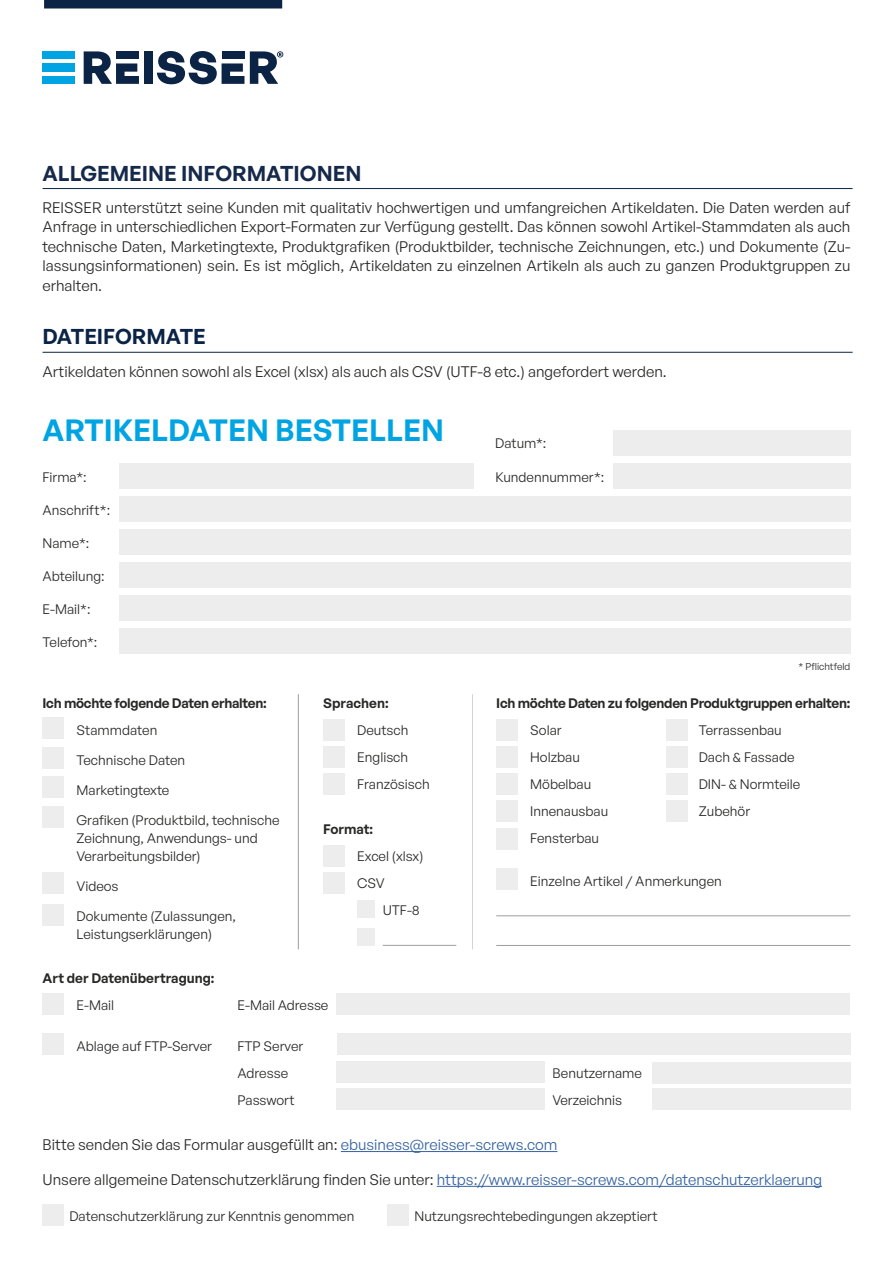
<style>
.page{position:relative;width:893px;height:1263px;background:#fff}
.page>*{position:absolute;margin:0;border:0;box-sizing:border-box;transform-origin:0 0}
.t1{font:600 30px "General Sans";color:#00a4e3}
.t2{font:600 21px "General Sans";color:#15294b}
.t3{font:600 21px "General Sans";color:#0b2345}
.t4{font:15px/19.5px "General Sans";color:#282827;text-align:justify}
.t5{font:15px "General Sans";color:#3361a0}
.t6{font:13.5px/27px "General Sans";color:#282827}
.t7{font:600 13.5px "General Sans";letter-spacing:-.02em;color:#282827}
.t8{font:600 13.5px "General Sans";color:#282827}
.t9{font:9.75px "General Sans";color:#282827}
.s1{color:#3361a0}
.s2{color:#282827}
</style>
<div class="page">
<hr style="left:341px;top:1151px;width:216px;height:1px;background:#3361a0">
<hr style="left:437px;top:1186px;width:385px;height:1px;background:#3361a0">
<div style="left:43px;top:1205px;width:21px;height:21px;background:#ededed"></div>
<div style="left:388px;top:1205px;width:21px;height:21px;background:#ededed"></div>
<hr style="left:43px;top:188px;width:810px;height:1px;background:#0b2345">
<hr style="left:43px;top:352px;width:810px;height:1px;background:#0b2345">
<div style="left:43px;top:717px;width:21px;height:22px;background:#ededed"></div>
<div style="left:43px;top:748px;width:21px;height:21px;background:#ededed"></div>
<div style="left:43px;top:777px;width:21px;height:21px;background:#ededed"></div>
<div style="left:43px;top:807px;width:21px;height:21px;background:#ededed"></div>
<div style="left:43px;top:873px;width:21px;height:21px;background:#ededed"></div>
<div style="left:43px;top:904px;width:21px;height:21px;background:#ededed"></div>
<div style="left:323px;top:719px;width:21px;height:21px;background:#ededed"></div>
<div style="left:323px;top:746px;width:21px;height:21px;background:#ededed"></div>
<div style="left:323px;top:773px;width:21px;height:21px;background:#ededed"></div>
<div style="left:323px;top:845px;width:21px;height:21px;background:#ededed"></div>
<div style="left:323px;top:872px;width:21px;height:21px;background:#ededed"></div>
<div style="left:357px;top:900px;width:17px;height:17px;background:#ededed"></div>
<div style="left:357px;top:928px;width:17px;height:17px;background:#ededed"></div>
<hr style="left:383px;top:945px;width:73px;height:1px;background:#9d9d9c">
<div style="left:496px;top:719px;width:21px;height:21px;background:#ededed"></div>
<div style="left:666px;top:719px;width:22px;height:21px;background:#ededed"></div>
<div style="left:496px;top:746px;width:21px;height:21px;background:#ededed"></div>
<div style="left:666px;top:746px;width:22px;height:21px;background:#ededed"></div>
<div style="left:496px;top:773px;width:21px;height:21px;background:#ededed"></div>
<div style="left:666px;top:773px;width:22px;height:21px;background:#ededed"></div>
<div style="left:496px;top:800px;width:21px;height:22px;background:#ededed"></div>
<div style="left:666px;top:800px;width:22px;height:22px;background:#ededed"></div>
<div style="left:496px;top:828px;width:21px;height:21px;background:#ededed"></div>
<div style="left:496px;top:868px;width:21px;height:21px;background:#ededed"></div>
<hr style="left:496px;top:915px;width:354px;height:1px;background:#9d9d9c">
<hr style="left:496px;top:945px;width:354px;height:1px;background:#9d9d9c">
<div style="left:119px;top:464px;width:355px;height:25px;background:#ededed"></div>
<div style="left:613px;top:464px;width:237px;height:25px;background:#ededed"></div>
<div style="left:119px;top:497px;width:731px;height:25px;background:#ededed"></div>
<div style="left:119px;top:530px;width:731px;height:25px;background:#ededed"></div>
<div style="left:119px;top:563px;width:731px;height:25px;background:#ededed"></div>
<div style="left:119px;top:596px;width:731px;height:25px;background:#ededed"></div>
<div style="left:119px;top:629px;width:731px;height:25px;background:#ededed"></div>
<hr style="left:298px;top:694px;width:1px;height:255px;background:#9d9d9c">
<hr style="left:472px;top:694px;width:1px;height:255px;background:#9d9d9c">
<div style="left:43px;top:993px;width:21px;height:21px;background:#ededed"></div>
<div style="left:336px;top:993px;width:513px;height:21px;background:#ededed"></div>
<div style="left:43px;top:1034px;width:21px;height:21px;background:#ededed"></div>
<div style="left:337px;top:1034px;width:513px;height:21px;background:#ededed"></div>
<div style="left:337px;top:1062px;width:208px;height:21px;background:#ededed"></div>
<div style="left:652px;top:1062px;width:198px;height:21px;background:#ededed"></div>
<div style="left:337px;top:1089px;width:208px;height:21px;background:#ededed"></div>
<div style="left:652px;top:1089px;width:198px;height:21px;background:#ededed"></div>
<div style="left:44px;top:0;width:238px;height:9px;background:#0b2345"></div>
<div style="left:43px;top:51px;width:32px;height:8px;background:#00a4e3"></div>
<div style="left:43px;top:76px;width:32px;height:8px;background:#00a4e3"></div>
<div style="left:43px;top:63px;width:32px;height:9px;background:#00a4e3"></div>
<div style="left:144px;top:51px;width:9px;height:33px;background:#0b2345"></div>
<svg style="left:84px;top:51px;width:55px;height:33px"></svg>
<div style="left:116px;top:51px;width:23px;height:8px;background:#0b2345"></div>
<svg style="left:157px;top:51px;width:87px;height:33px"></svg>
<div style="left:222px;top:51px;width:22px;height:8px;background:#0b2345"></div>
<svg style="left:250px;top:51px;width:33px;height:33px"></svg>
<div style="left:612px;top:430px;width:238px;height:26px;background:#ededed"></div>
<h2 class="t2" style="left:43px;top:159px;width:320px">ALLGEMEINE INFORMATIONEN</h2>
<p class="t4" style="left:43px;top:197px;width:809px">REISSER unterstützt seine Kunden mit qualitativ hochwertigen und umfangreichen Artikeldaten. Die Daten werden auf Anfrage in unterschiedlichen Export-Formaten zur Verfügung gestellt. Das können sowohl Artikel-Stammdaten als auch technische Daten, Marketingtexte, Produktgrafiken (Produktbilder, technische Zeichnungen, etc.) und Dokumente (Zu&shy;lassungsinformationen) sein. Es ist möglich, Artikeldaten zu einzelnen Artikeln als auch zu ganzen Produktgruppen zu erhalten.</p>
<h2 class="t3" style="left:43px;top:323px;width:165px">DATEIFORMATE</h2>
<p class="t4" style="left:43px;top:361px;width:626px">Artikeldaten können sowohl als Excel (xlsx) als auch als CSV (UTF-8 etc.) angefordert werden.</p>
<h1 class="t1" style="left:43px;top:411px;width:403px">ARTIKELDATEN BESTELLEN</h1>
<p class="t6" style="left:43px;top:463px;width:46px">Firma*:</p>
<p class="t6" style="left:496px;top:463px;width:110px">Kundennummer*:</p>
<p class="t6" style="left:43px;top:496px;width:69px">Anschrift*:</p>
<p class="t6" style="left:43px;top:529px;width:48px">Name*:</p>
<p class="t6" style="left:43px;top:562px;width:64px">Abteilung:</p>
<p class="t6" style="left:43px;top:595px;width:49px">E-Mail*:</p>
<p class="t6" style="left:43px;top:628px;width:56px">Telefon*:</p>
<p class="t6" style="left:495px;top:430px;width:53px">Datum*:</p>
<p class="t9" style="left:798px;top:661px;width:53px">* Pflichtfeld</p>
<p class="t7" style="left:43px;top:694px;width:226px">Ich möchte folgende Daten erhalten:</p>
<p class="t6" style="left:77px;top:716px;width:82px">Stammdaten</p>
<p class="t6" style="left:77px;top:746px;width:110px">Technische Daten</p>
<p class="t6" style="left:77px;top:776px;width:94px">Marketingtexte</p>
<p class="t6" style="left:77px;top:811px;width:204px;line-height:18px">Grafiken (Produktbild, technische<br>Zeichnung, Anwendungs- und<br>Verarbeitungsbilder)</p>
<p class="t6" style="left:77px;top:872px;width:44px">Videos</p>
<p class="t6" style="left:77px;top:907px;width:161px;line-height:18px">Dokumente (Zulassungen,<br>Leistungserklärungen)</p>
<p class="t8" style="left:323px;top:694px;width:67px">Sprachen:</p>
<p class="t6" style="left:357px;top:716px;width:74px">Deutsch<br>Englisch<br>Französisch</p>
<p class="t7" style="left:323px;top:820px;width:51px">Format:</p>
<p class="t6" style="left:357px;top:842px;width:68px">Excel (xlsx)<br>CSV</p>
<p class="t6" style="left:383px;top:896px;width:39px">UTF-8</p>
<p class="t8" style="left:43px;top:970px;width:174px">Art der Datenübertragung:</p>
<p class="t6" style="left:77px;top:991px;width:39px">E-Mail</p>
<p class="t6" style="left:238px;top:991px;width:92px">E-Mail Adresse</p>
<p class="t6" style="left:77px;top:1032px;width:137px">Ablage auf FTP-Server</p>
<p class="t6" style="left:238px;top:1032px;width:67px">FTP Server<br>Adresse</p>
<p class="t7" style="left:496px;top:694px;width:356px">Ich möchte Daten zu folgenden Produktgruppen erhalten:</p>
<p class="t6" style="left:530px;top:716px;width:33px">Solar</p>
<p class="t6" style="left:699px;top:716px;width:85px">Terrassenbau</p>
<p class="t6" style="left:530px;top:743px;width:51px">Holzbau</p>
<p class="t6" style="left:699px;top:743px;width:97px">Dach &amp; Fassade</p>
<p class="t6" style="left:530px;top:770px;width:63px">Möbelbau</p>
<p class="t6" style="left:699px;top:770px;width:103px">DIN- &amp; Normteile</p>
<p class="t6" style="left:530px;top:797px;width:80px">Innenausbau</p>
<p class="t6" style="left:699px;top:797px;width:53px">Zubehör</p>
<p class="t6" style="left:530px;top:824px;width:70px">Fensterbau</p>
<p class="t6" style="left:530px;top:867px;width:193px">Einzelne Artikel / Anmerkungen</p>
<p class="t6" style="left:553px;top:1059px;width:91px">Benutzername</p>
<p class="t6" style="left:238px;top:1086px;width:59px">Passwort</p>
<p class="t6" style="left:553px;top:1086px;width:71px">Verzeichnis</p>
<p class="t4" style="left:43px;top:1135px;width:516px">Bitte senden Sie das Formular ausgefüllt an: <span class="s1">ebusiness@reisser-screws.com</span></p>
<p class="t5" style="left:43px;top:1170px;width:781px"><span class="s2">Unsere allgemeine Datenschutzerklärung finden Sie unter:</span> https://www.reisser-screws.com/datenschutzerklaerung</p>
<p class="t6" style="left:69px;top:1202px;width:287px">Datenschutzerklärung zur Kenntnis genommen</p>
<p class="t6" style="left:414px;top:1202px;width:245px">Nutzungsrechtebedingungen akzeptiert</p>
</div>
